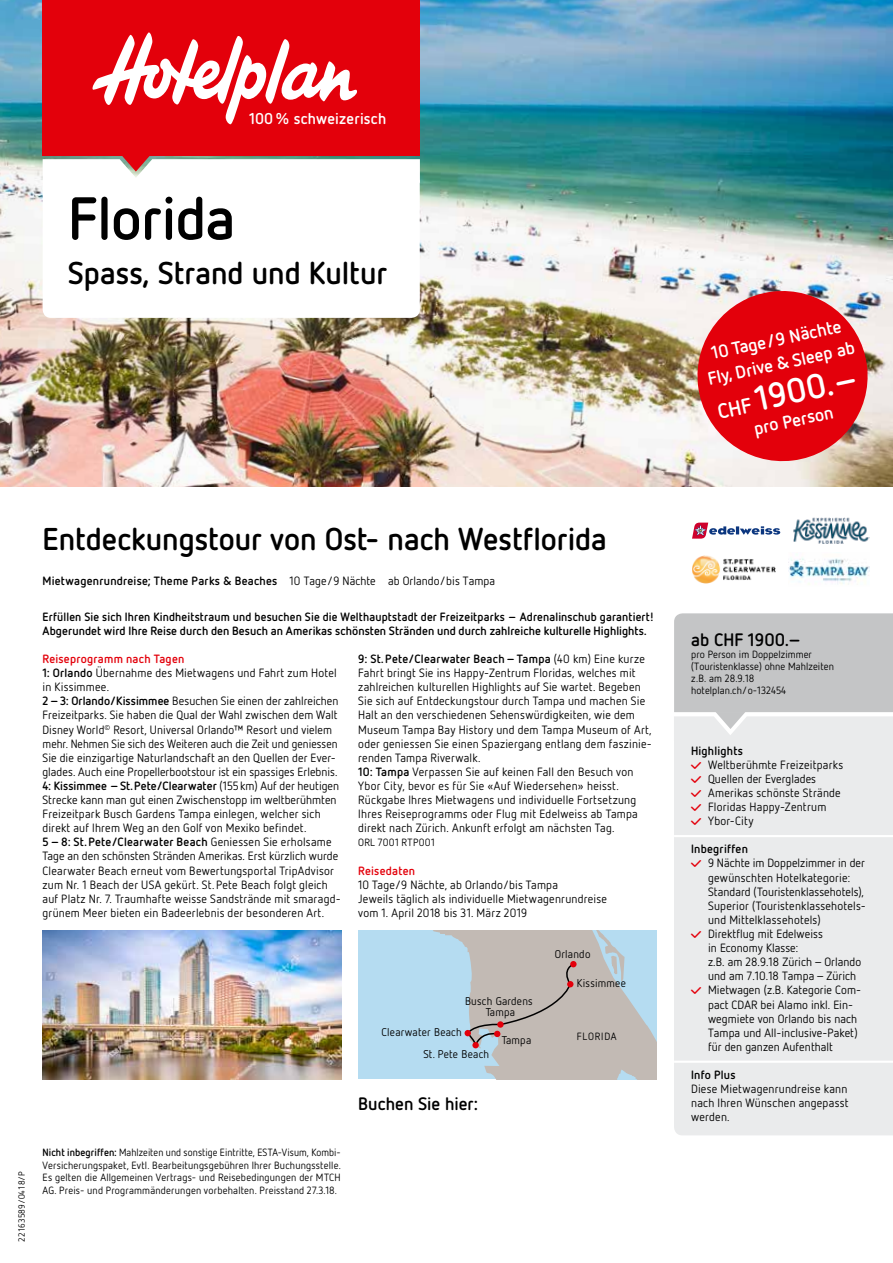
<style>
.page{position:relative;width:893px;height:1263px;background:#fff}
.page>*{position:absolute;margin:0;border:0;box-sizing:border-box;transform-origin:0 0}
.t1{font:700 60px "Netto OT";letter-spacing:-.01em;color:#000}
.t2{font:700 34.5px "Netto OT";color:#fff}
.t3{font:700 31.5px "Netto OT";color:#000}
.t4{font:700 18px/24px "Netto OT";color:#fff;text-align:center}
.t5{font:700 18px "Netto OT";color:#000}
.t6{font:700 15.6px "Netto OT";letter-spacing:.015em;color:#fff}
.t7{font:12px/14.1px "Netto OT";letter-spacing:.015em;color:#000}
.t8{font:700 12px/14.1px "Netto OT";letter-spacing:.01em;color:#000}
.t9{font:700 12px "Netto OT";letter-spacing:.02em;color:#e3000b}
.t10{font:11.25px/11.2px "Netto OT";letter-spacing:.02em;color:#000;text-align:center}
.t11{font:10.5px/12.6px "Netto OT";letter-spacing:.01em;color:#000;text-align:justify}
.t12{font:10.5px "Netto OT";letter-spacing:.035em;color:#000}
.t13{font:10.5px "Netto OT";letter-spacing:.08em;color:#000}
.t14{font:9px "Netto OT";color:#000}
.s1{font-weight:400}
.s2{font-weight:700;color:#e3000b}
.s3{font-weight:700}
.s4{font-size:21px}
.s5{font-family:"H Piconsnegativ";font-size:24px;color:#e3000b}
</style>
<div class="page">
<img style="left:0;top:0;width:893px;height:487px">
<img style="left:692px;top:555px;width:83px;height:29px">
<img style="left:793px;top:517px;width:77px;height:27px">
<img style="left:789px;top:558px;width:81px;height:27px">
<svg style="left:692px;top:523px;width:88px;height:16px"></svg>
<svg style="left:692px;top:286px;width:181px;height:180px;background:#e04046"></svg>
<div style="left:43px;top:0;width:377px;height:155px;background:#e3000b"></div>
<svg style="left:92px;top:32px;width:265px;height:92px"></svg>
<svg style="left:43px;top:155px;width:377px;height:25px"></svg>
<svg style="left:43px;top:180px;width:377px;height:138px"></svg>
<svg style="left:674px;top:613px;width:219px;height:125px;background:#cccdce"></svg>
<div style="left:674px;top:738px;width:219px;height:397px;background:#eaebec"></div>
<hr style="left:674px;top:835px;width:219px;height:2px;background:#fff">
<hr style="left:674px;top:1061px;width:219px;height:2px;background:#fff">
<svg style="left:358px;top:931px;width:299px;height:148px;background:#bac8cf"></svg>
<div style="left:472px;top:1042px;width:7px;height:6px;background:#e3000b;border-radius:50%"></div>
<img style="left:43px;top:931px;width:298px;height:148px">
<h3 class="t6" style="left:249px;top:109px;width:139px">100% schweizerisch</h3>
<h1 class="t1" style="left:68px;top:180px;width:169px">Florida</h1>
<h3 class="t3" style="left:68px;top:253px;width:321px">Spass, Strand und Kultur</h3>
<p class="t14" style="left:16px;top:1242px;width:72px;rotate:-90deg">22163589/0418/P</p>
<h3 class="t3" style="left:43px;top:519px;width:566px">Entdeckungstour von Ost- nach Westflorida</h3>
<p class="t8" style="left:43px;top:574px;width:454px">Mietwagenrundreise; Theme Parks &amp; Beaches <span class="s1">10 Tage/9 Nächte ab Orlando/bis Tampa</span></p>
<p class="t8" style="left:43px;top:609px;width:613px">Erfüllen Sie sich Ihren Kindheitstraum und besuchen Sie die Welthauptstadt der Freizeitparks – Adrenalinschub garantiert!<br>Abgerundet wird Ihre Reise durch den Besuch an Amerikas schönsten Stränden und durch zahlreiche kulturelle Highlights.</p>
<p class="t7" style="left:43px;top:651px;width:300px"><span class="s2">Reiseprogramm nach Tagen<br></span><span class="s3">1: Orlando</span> Übernahme des Mietwagens und Fahrt zum Hotel in Kissimmee.<br><span class="s3">2–3: Orlando/Kissimmee</span> Besuchen Sie einen der zahlreichen Freizeitparks. Sie haben die Qual der Wahl zwischen dem Walt Disney World<sup>©</sup> Resort, Universal Orlando™ Resort und vielem mehr. Nehmen Sie sich des Weiteren auch die Zeit und geniessen Sie die einzigartige Naturlandschaft an den Quellen der Ever&shy;glades. Auch eine Propellerbootstour ist ein spassiges Erlebnis.<br><span class="s3">4: Kissimmee –St.Pete/Clearwater</span> (155km) Auf der heutigen Strecke kann man gut einen Zwischenstopp im weltberühmten Freizeitpark Busch Gardens Tampa einlegen, welcher sich direkt auf Ihrem Weg an den Golf von Mexiko befindet.<br><span class="s3">5–8: St.Pete/Clearwater Beach</span> Geniessen Sie erholsame Tage an den schönsten Stränden Amerikas. Erst kürzlich wurde Clearwater Beach erneut vom Bewertungsportal TripAdvisor zum Nr. 1 Beach der USA gekürt. St. Pete Beach folgt gleich auf Platz Nr. 7. Traumhafte weisse Sandstrände mit smaragd&shy;grünem Meer bieten ein Badeerlebnis der besonderen Art.</p>
<p class="t7" style="left:358px;top:651px;width:295px"><span class="s3">9: St.Pete/Clearwater Beach–Tampa</span> (40 km) Eine kurze Fahrt bringt Sie ins Happy-Zentrum Floridas, welches mit zahlreichen kulturellen Highlights auf Sie wartet. Begeben Sie sich auf Entdeckungstour durch Tampa und machen Sie Halt an den verschiedenen Sehenswürdigkeiten, wie dem Museum Tampa Bay History und dem Tampa Museum of Art, oder geniessen Sie einen Spaziergang entlang dem faszinie&shy;renden Tampa Riverwalk.<br><span class="s3">10: Tampa</span> Verpassen Sie auf keinen Fall den Besuch von Ybor City, bevor es für Sie «Auf Wiedersehen» heisst.<br>Rückgabe Ihres Mietwagens und individuelle Fortsetzung Ihres Reiseprogramms oder Flug mit Edelweiss ab Tampa direkt nach Zürich. Ankunft erfolgt am nächsten Tag.</p>
<p class="t12" style="left:358px;top:836px;width:78px">ORL 7001 RTP001</p>
<p class="t9" style="left:358px;top:863px;width:58px">Reisedaten</p>
<p class="t7" style="left:358px;top:877px;width:250px">10 Tage/9 Nächte, ab Orlando/bis Tampa<br>Jeweils täglich als individuelle Mietwagenrundreise vom 1. April 2018 bis 31. März 2019</p>
<p class="t11" style="left:43px;top:1146px;width:300px"><span class="s3">Nicht inbegriffen:</span> Mahlzeiten und sonstige Eintritte, ESTA-Visum, Kombi-Versicherungspaket, Evtl. Bearbeitungsgebühren Ihrer Buchungsstelle.<br>Es gelten die Allgemeinen Vertrags- und Reisebedingungen der MTCH AG. Preis- und Programmänderungen vorbehalten. Preisstand 27.3.18.</p>
<p class="t10" style="left:465px;top:995px;width:69px">Busch Gardens<br>Tampa</p>
<p class="t10" style="left:423px;top:1021px;width:67px;line-height:21.9px;text-align:left;text-indent:-42px">Clearwater Beach<br>St. Pete Beach</p>
<p class="t10" style="left:502px;top:1034px;width:31px">Tampa</p>
<h3 class="t5" style="left:358px;top:1092px;width:121px">Buchen Sie hier:</h3>
<p class="t10" style="left:555px;top:948px;width:37px">Orlando</p>
<p class="t10" style="left:577px;top:977px;width:51px">Kissimmee</p>
<p class="t13" style="left:577px;top:1030px;width:41px">FLORIDA</p>
<h3 class="t4" style="left:700px;top:343px;width:151px;rotate:-12deg">10 Tage/9 Nächte<br>Fly, Drive &amp; Sleep ab</h3>
<h2 class="t2" style="left:712px;top:386px;width:146px;rotate:-12deg"><span class="s4">CHF</span> 1900.–</h2>
<h3 class="t4" style="left:751px;top:416px;width:82px;rotate:-12deg">pro Person</h3>
<h3 class="t5" style="left:691px;top:628px;width:112px">ab CHF 1900.–</h3>
<p class="t11" style="left:691px;top:648px;width:144px;line-height:12px;text-align:left">pro Person im Doppelzimmer (Touristenklasse) ohne Mahlzeiten z.B. am 28.9.18 hotelplan.ch/o-132454</p>
<p class="t7" style="left:691px;top:743px;width:154px"><span class="s3">Highlights<br></span><span class="s5">,</span> Weltberühmte Freizeitparks <span class="s5">,</span> Quellen der Everglades<br><span class="s5">,</span> Amerikas schönste Strände <span class="s5">,</span> Floridas Happy-Zentrum<br><span class="s5">,</span> Ybor-City</p>
<p class="t8" style="left:691px;top:842px;width:58px">Inbegriffen</p>
<p class="t7" style="left:691px;top:856px;width:175px"><span class="s5">,</span> 9 Nächte im Doppelzimmer in der</p>
<p class="t7" style="left:708px;top:870px;width:144px">gewünschten Hotelkategorie:</p>
<p class="t7" style="left:708px;top:884px;width:157px">Standard (Touristenklassehotels),</p>
<p class="t7" style="left:708px;top:898px;width:159px">Superior (Touristenklassehotels-</p>
<p class="t7" style="left:708px;top:912px;width:114px">und Mittelklassehotels)</p>
<p class="t7" style="left:691px;top:926px;width:133px"><span class="s5">,</span> Direktflug mit Edelweiss</p>
<p class="t7" style="left:708px;top:940px;width:92px">in Economy Klasse:</p>
<p class="t7" style="left:708px;top:955px;width:155px">z.B. am 28.9.18 Zürich–Orlando</p>
<p class="t7" style="left:708px;top:969px;width:150px">und am 7.10.18 Tampa–Zürich</p>
<p class="t7" style="left:691px;top:983px;width:171px"><span class="s5">,</span> Mietwagen (z.B. Kategorie Com-</p>
<p class="t7" style="left:708px;top:997px;width:147px">pact CDAR bei Alamo inkl. Ein-</p>
<p class="t7" style="left:708px;top:1011px;width:151px">wegmiete von Orlando bis nach</p>
<p class="t7" style="left:708px;top:1025px;width:151px">Tampa und All-inclusive-Paket)</p>
<p class="t7" style="left:708px;top:1039px;width:127px">für den ganzen Aufenthalt</p>
<p class="t8" style="left:691px;top:1067px;width:46px">Info Plus</p>
<p class="t7" style="left:691px;top:1081px;width:159px;text-align:justify">Diese Mietwagenrundreise kann nach Ihren Wünschen angepasst werden.</p>
</div>
